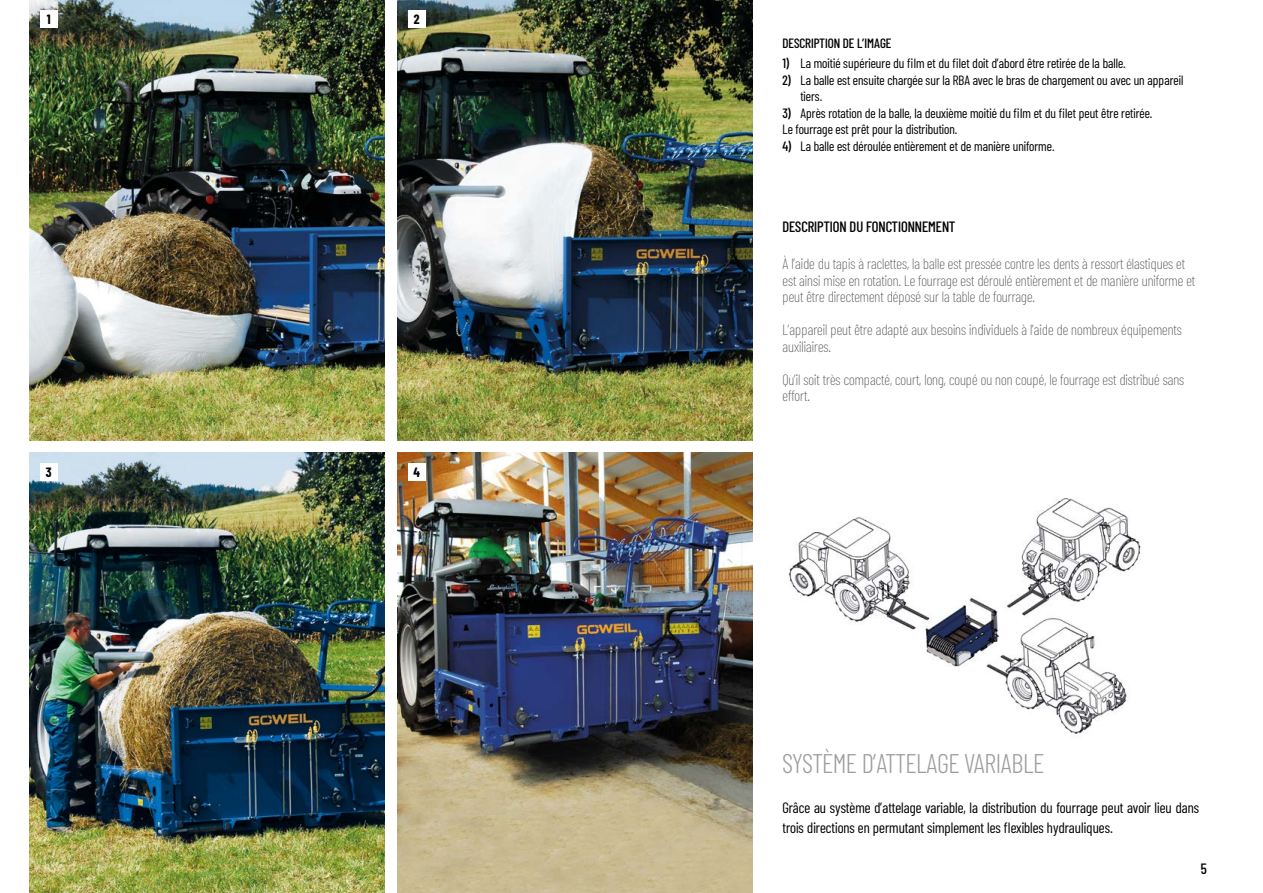
<style>
.page{position:relative;width:1263px;height:893px;background:#fff}
.page>*{position:absolute;margin:0;border:0;box-sizing:border-box;transform-origin:0 0}
.t1{font:300 27px "Barlow Condensed";color:#9d9d9c}
.t2{font:200 15px/16.5px "Barlow Condensed";color:#575756}
.t3{font:15px/19.5px "Barlow Condensed";color:#000}
.t4{font:500 15px "Barlow Condensed";color:#000}
.t5{font:13.5px/16.5px "Barlow Condensed";color:#000}
.t6{font:500 13.5px "Barlow Condensed";color:#000}
.t7{font:700 13.5px "Barlow Condensed";color:#000}
.s1{font-weight:500}
</style>
<div class="page">
<img style="left:30px;top:453px;width:355px;height:440px">
<img style="left:398px;top:453px;width:355px;height:440px">
<img style="left:30px;top:0;width:355px;height:440px">
<img style="left:398px;top:0;width:355px;height:440px">
<div style="left:408px;top:463px;width:17px;height:17px;background:#fff"></div>
<div style="left:40px;top:11px;width:17px;height:17px;background:#fff"></div>
<div style="left:40px;top:463px;width:17px;height:17px;background:#fff"></div>
<img style="left:788px;top:498px;width:353px;height:236px">
<div style="left:408px;top:11px;width:17px;height:17px;background:#fff"></div>
<p class="t7" style="left:47px;top:10px;width:5px">1</p>
<p class="t7" style="left:46px;top:463px;width:7px">3</p>
<p class="t7" style="left:414px;top:10px;width:7px">2</p>
<p class="t7" style="left:413px;top:463px;width:8px">4</p>
<p class="t6" style="left:782px;top:33px;width:110px">DESCRIPTION DE L’IMAGE</p>
<p class="t5" style="left:782px;top:54px;width:345px"><span class="s1">1)</span> La moitié supérieure du film et du filet doit d’abord être retirée de la balle.</p>
<p class="t5" style="left:800px;top:71px;width:384px;text-indent:-18px"><span class="s1">2)</span> La balle est ensuite chargée sur la RBA avec le bras de chargement ou avec un appareil tiers.</p>
<p class="t5" style="left:782px;top:104px;width:372px"><span class="s1">3)</span> Après rotation de la balle, la deuxième moitié du film et du filet peut être retirée.<br>Le fourrage est prêt pour la distribution.</p>
<p class="t5" style="left:782px;top:137px;width:274px"><span class="s1">4)</span> La balle est déroulée entièrement et de manière uniforme.</p>
<p class="t4" style="left:782px;top:216px;width:174px">DESCRIPTION DU FONCTIONNEMENT</p>
<p class="t2" style="left:782px;top:254px;width:414px">À l’aide du tapis à raclettes, la balle est pressée contre les dents à ressort élastiques et est ainsi mise en rotation. Le fourrage est déroulé entièrement et de manière uniforme et peut être directement déposé sur la table de fourrage.</p>
<p class="t2" style="left:782px;top:320px;width:401px">L’appareil peut être adapté aux besoins individuels à l’aide de nombreux équipements auxiliaires.</p>
<p class="t2" style="left:782px;top:370px;width:403px">Qu’il soit très compacté, court, long, coupé ou non coupé, le fourrage est distribué sans effort.</p>
<h1 class="t1" style="left:782px;top:744px;width:263px">SYSTÈME D’ATTELAGE VARIABLE</h1>
<p class="t3" style="left:782px;top:797px;width:418px">Grâce au système d’attelage variable, la distribution du fourrage peut avoir lieu dans trois directions en permutant simplement les flexibles hydrauliques.</p>
<p class="t4" style="left:1201px;top:858px;width:8px">5</p>
</div>
